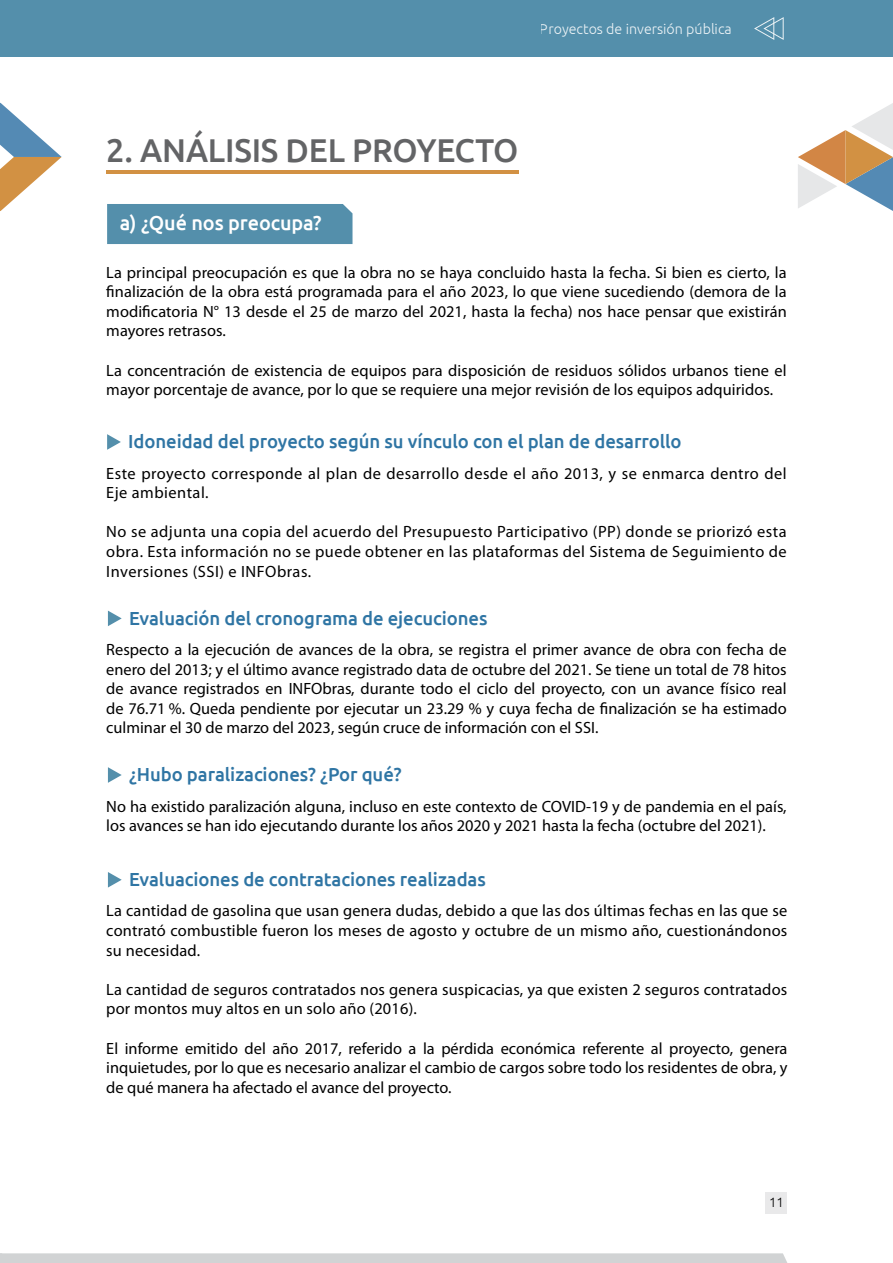
<style>
.page{position:relative;width:893px;height:1263px;background:#fff}
.page>*{position:absolute;margin:0;border:0;box-sizing:border-box;transform-origin:0 0}
.t1{font:500 33px "Ubuntu";letter-spacing:-.005em;color:#636466}
.t2{font:500 20.25px "Ubuntu";letter-spacing:-.005em;color:#fff}
.t3{font:500 18.9px "Ubuntu";letter-spacing:-.005em;color:#2f75a4}
.t4{font:16.35px/19.6px "Myriad Pro";letter-spacing:.005em;color:#000;text-align:justify}
.t5{font:16.35px/19.6px "Myriad Pro";letter-spacing:.03em;color:#000}
.t6{font:300 14.25px "Ubuntu";color:#fff}
.t7{font:300 13.5px "Ubuntu";color:#000}
</style>
<div class="page">
<div style="left:0;top:0;width:893px;height:57px;background:#548fab"></div>
<svg style="left:754px;top:17px;width:30px;height:23px"></svg>
<svg style="left:0;top:1253px;width:787px;height:10px;background:#d2d4d5"></svg>
<div style="left:765px;top:1191px;width:22px;height:22px;background:#e9e9ea"></div>
<hr style="left:106px;top:170px;width:413px;height:3px;background:#d29143">
<div style="left:107px;top:204px;width:245px;height:40px;background:#548fab"></div>
<svg style="left:0;top:103px;width:62px;height:108px"></svg>
<svg style="left:107px;top:434px;width:14px;height:16px"></svg>
<svg style="left:798px;top:103px;width:95px;height:108px"></svg>
<svg style="left:108px;top:611px;width:14px;height:15px"></svg>
<svg style="left:108px;top:872px;width:14px;height:15px"></svg>
<svg style="left:108px;top:767px;width:14px;height:16px"></svg>
<p class="t6" style="left:540px;top:21px;width:193px">Proyectos de inversión pública</p>
<h1 class="t1" style="left:106px;top:129px;width:414px">2. ANÁLISIS DEL PROYECTO</h1>
<p class="t2" style="left:120px;top:210px;width:203px">a) ¿Qué nos preocupa?</p>
<p class="t4" style="left:106px;top:263px;width:682px">La principal preocupación es que la obra no se haya concluido hasta la fecha. Si bien es cierto, la finalización de la obra está programada para el año 2023, lo que viene sucediendo (demora de la modificatoria N° 13 desde el 25 de marzo del 2021, hasta la fecha) nos hace pensar que existirán mayores retrasos.</p>
<p class="t4" style="left:106px;top:361px;width:682px">La concentración de existencia de equipos para disposición de residuos sólidos urbanos tiene el mayor porcentaje de avance, por lo que se requiere una mejor revisión de los equipos adquiridos.</p>
<p class="t3" style="left:128px;top:430px;width:555px">Idoneidad del proyecto según su vínculo con el plan de desarrollo</p>
<p class="t5" style="left:106px;top:463px;width:682px">Este proyecto corresponde al plan de desarrollo desde el año 2013, y se enmarca dentro del<br>Eje ambiental.</p>
<p class="t4" style="left:106px;top:522px;width:682px">No se adjunta una copia del acuerdo del Presupuesto Participativo (PP) donde se priorizó esta obra. Esta información no se puede obtener en las plataformas del Sistema de Seguimiento de Inversiones (SSI) e INFObras.</p>
<p class="t3" style="left:129px;top:606px;width:360px">Evaluación del cronograma de ejecuciones</p>
<p class="t4" style="left:106px;top:640px;width:682px">Respecto a la ejecución de avances de la obra, se registra el primer avance de obra con fecha de enero del 2013; y el último avance registrado data de octubre del 2021. Se tiene un total de 78 hitos de avance registrados en INFObras, durante todo el ciclo del proyecto, con un avance físico real de 76.71 %. Queda pendiente por ejecutar un 23.29 % y cuya fecha de finalización se ha estimado culminar el 30 de marzo del 2023, según cruce de información con el SSI.</p>
<p class="t3" style="left:129px;top:763px;width:274px">¿Hubo paralizaciones? ¿Por qué?</p>
<p class="t4" style="left:106px;top:796px;width:682px">No ha existido paralización alguna, incluso en este contexto de COVID-19 y de pandemia en el país, los avances se han ido ejecutando durante los años 2020 y 2021 hasta la fecha (octubre del 2021).</p>
<p class="t3" style="left:129px;top:867px;width:358px">Evaluaciones de contrataciones realizadas</p>
<p class="t4" style="left:106px;top:901px;width:683px">La cantidad de gasolina que usan genera dudas, debido a que las dos últimas fechas en las que se contrató combustible fueron los meses de agosto y octubre de un mismo año, cuestionándonos su necesidad.</p>
<p class="t4" style="left:106px;top:980px;width:682px">La cantidad de seguros contratados nos genera suspicacias, ya que existen 2 seguros contratados por montos muy altos en un solo año (2016).</p>
<p class="t4" style="left:106px;top:1039px;width:683px">El informe emitido del año 2017, referido a la pérdida económica referente al proyecto, genera inquietudes, por lo que es necesario analizar el cambio de cargos sobre todo los residentes de obra, y de qué manera ha afectado el avance del proyecto.</p>
<p class="t7" style="left:769px;top:1194px;width:16px">11</p>
</div>
